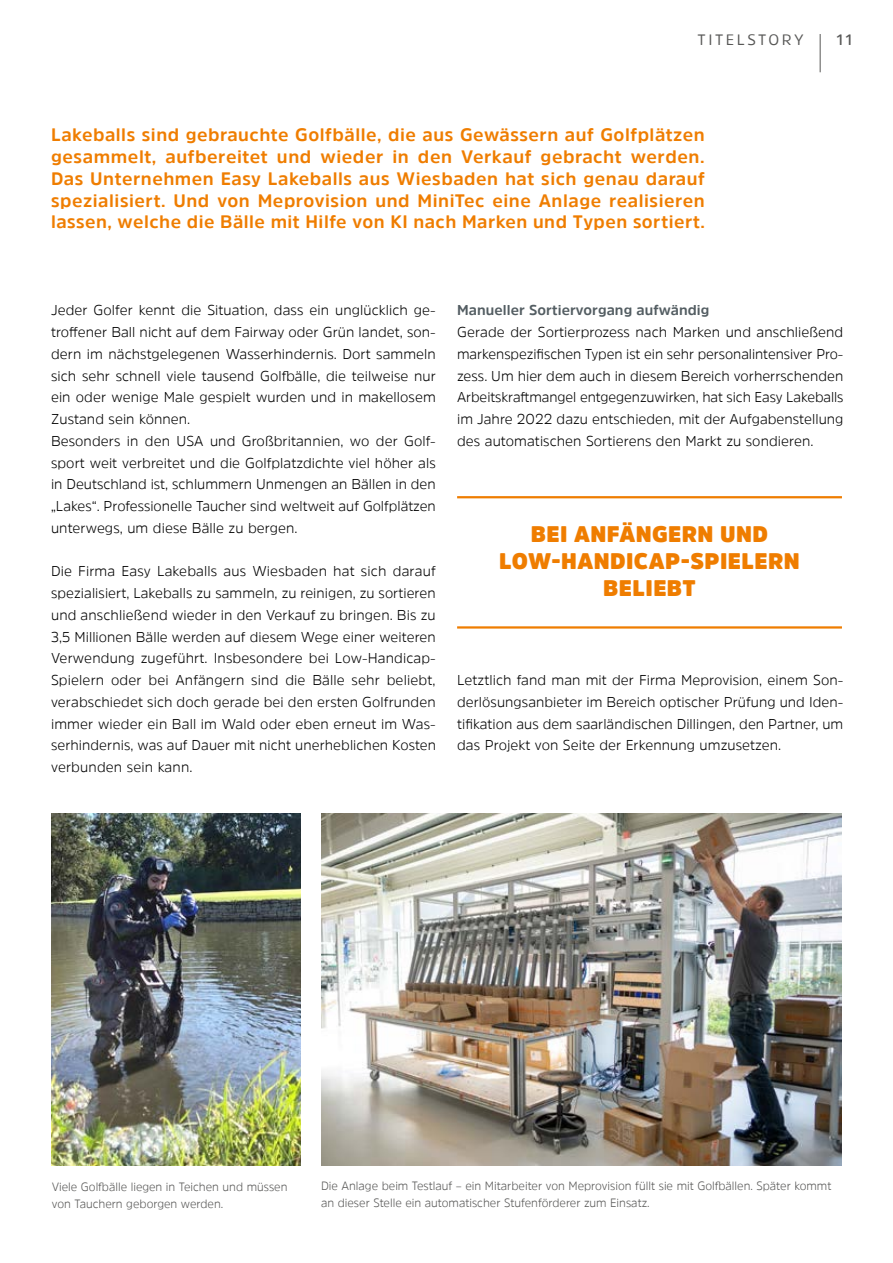
<style>
.page{position:relative;width:893px;height:1263px;background:#fff}
.page>*{position:absolute;margin:0;border:0;box-sizing:border-box;transform-origin:0 0}
.t1{font:900 22.5px/27px "Amsi Pro";letter-spacing:.02em;color:#ef7d00;text-align:center}
.t2{font:700 18px/21.8px "Amsi Pro";letter-spacing:.03em;color:#ef7d00;text-align:justify}
.t3{font:15px "Amsi Pro";letter-spacing:.17em;color:#575756}
.t4{font:600 15px "Amsi Pro";color:#575756}
.t5{font:300 14.25px/21.8px "Amsi Pro";letter-spacing:.005em;color:#000;text-align:justify}
.t6{font:700 14.25px "Amsi Pro";letter-spacing:.005em;color:#535d62}
.t7{font:300 12px/16.5px "Amsi Pro";color:#575756}
</style>
<div class="page">
<hr style="left:820px;top:34px;width:1px;height:38px;background:#575756">
<img style="left:51px;top:813px;width:249px;height:353px">
<hr style="left:457px;top:496px;width:385px;height:2px;background:#ef7d00">
<hr style="left:457px;top:626px;width:385px;height:3px;background:#ef7d00">
<img style="left:321px;top:813px;width:521px;height:353px">
<p class="t3" style="left:697px;top:30px;width:108px">TITELSTORY</p>
<p class="t4" style="left:836px;top:30px;width:18px">11</p>
<p class="t2" style="left:51px;top:124px;width:655px">Lakeballs sind gebrauchte Golfbälle, die aus Gewässern auf Golfplätzen gesammelt, aufbereitet und wieder in den Verkauf gebracht werden.<br>Das Unternehmen Easy Lakeballs aus Wiesbaden hat sich genau darauf spezialisiert. Und von Meprovision und MiniTec eine Anlage realisieren lassen, welche die Bälle mit Hilfe von KI nach Marken und Typen sortiert.</p>
<p class="t5" style="left:51px;top:299px;width:386px;text-align:left">Jeder Golfer kennt die Situation, dass ein unglücklich ge&shy;troffener Ball nicht auf dem Fairway oder Grün landet, son&shy;dern im nächstgelegenen Wasserhindernis. Dort sammeln sich sehr schnell viele tausend Golfbälle, die teilweise nur ein oder wenige Male gespielt wurden und in makellosem Zustand sein können.<br>Besonders in den USA und Großbritannien, wo der Golf&shy;sport weit verbreitet und die Golfplatzdichte viel höher als in Deutschland ist, schlummern Unmengen an Bällen in den „Lakes“. Professionelle Taucher sind weltweit auf Golfplätzen unterwegs, um diese Bälle zu bergen.</p>
<p class="t5" style="left:51px;top:560px;width:387px">Die Firma Easy Lakeballs aus Wiesbaden hat sich darauf spezialisiert, Lakeballs zu sammeln, zu reinigen, zu sortieren und anschließend wieder in den Verkauf zu bringen. Bis zu 3,5 Millionen Bälle werden auf diesem Wege einer weiteren Verwendung zugeführt. Insbesondere bei Low-Handicap-Spielern oder bei Anfängern sind die Bälle sehr beliebt, verabschiedet sich doch gerade bei den ersten Golfrunden immer wieder ein Ball im Wald oder eben erneut im Was&shy;serhindernis, was auf Dauer mit nicht unerheblichen Kosten verbunden sein kann.</p>
<p class="t6" style="left:457px;top:300px;width:254px">Manueller Sortiervorgang aufwändig</p>
<p class="t5" style="left:457px;top:321px;width:388px">Gerade der Sortierprozess nach Marken und anschließend markenspezifischen Typen ist ein sehr personalintensiver Pro&shy;zess. Um hier dem auch in diesem Bereich vorherrschenden Arbeitskraftmangel entgegenzuwirken, hat sich Easy Lakeballs im Jahre 2022 dazu entschieden, mit der Aufgabenstellung des automatischen Sortierens den Markt zu sondieren.</p>
<h1 class="t1" style="left:499px;top:521px;width:302px">BEI ANFÄNGERN UND<br>LOW-HANDICAP-SPIELERN<br>BELIEBT</h1>
<p class="t5" style="left:457px;top:669px;width:388px">Letztlich fand man mit der Firma Meprovision, einem Son&shy;derlösungsanbieter im Bereich optischer Prüfung und Iden&shy;tifikation aus dem saarländischen Dillingen, den Partner, um das Projekt von Seite der Erkennung umzusetzen.</p>
<p class="t7" style="left:52px;top:1178px;width:237px">Viele Golfbälle liegen in Teichen und müssen von Tauchern geborgen werden.</p>
<p class="t7" style="left:321px;top:1177px;width:512px">Die Anlage beim Testlauf – ein Mitarbeiter von Meprovision füllt sie mit Golfbällen. Später kommt an dieser Stelle ein automatischer Stufenförderer zum Einsatz.</p>
</div>
